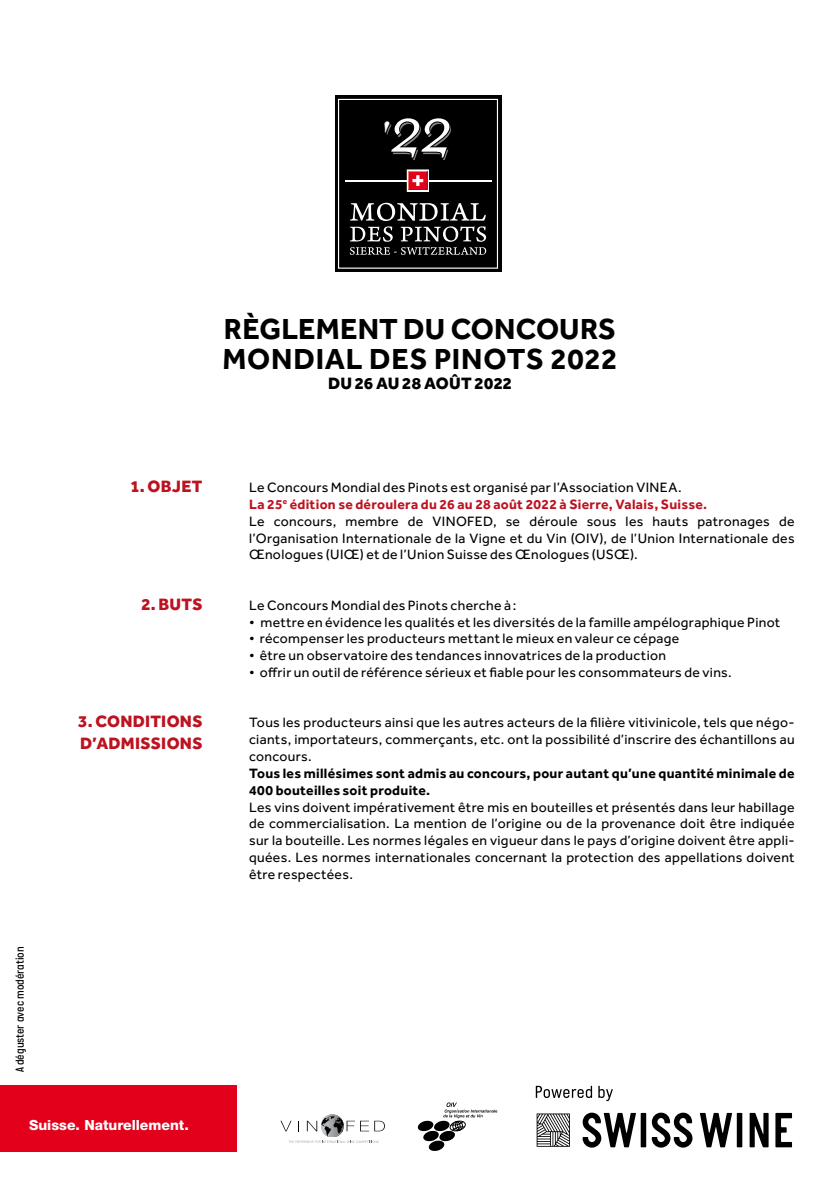
<style>
.page{position:relative;width:840px;height:1191px;background:#fff}
.page>*{position:absolute;margin:0;border:0;box-sizing:border-box;transform-origin:0 0}
.t1{font:italic 74px "Mrs Eaves";color:#fff}
.t2{font:700 30px/30px "Effra";letter-spacing:.01em;color:#000}
.t3{font:800 17px/21.6px "Effra";letter-spacing:.02em;color:#bd1220}
.t4{font:800 17px "Effra";letter-spacing:.01em;color:#000}
.t5{font:14px/16.8px "Effra";letter-spacing:.025em;color:#000;text-align:justify}
.t6{font:700 14px/16.8px "Effra";letter-spacing:.02em;color:#000}
.t7{font:800 14px "Helvetica Neue CE";color:#fff}
.t8{font:500 12px "Italian Plate No 1";color:#000}
.s1{font-size:49.6px}
.s2{font-weight:700;color:#bd1220}
</style>
<div class="page">
<div style="left:334px;top:96px;width:167px;height:176px;background:#000"></div>
<div style="left:338px;top:99px;width:159px;height:170px;border:1px solid #fff"></div>
<svg style="left:349px;top:203px;width:137px;height:52px"></svg>
<hr style="left:345px;top:180px;width:145px;height:1px;background:#fff">
<div style="left:406px;top:170px;width:22px;height:21px;border:1px solid #fff"></div>
<svg style="left:408px;top:171px;width:19px;height:19px"></svg>
<div style="left:0;top:1085px;width:236px;height:66px;background:#e2001a"></div>
<svg style="left:536px;top:1113px;width:33px;height:33px"></svg>
<svg style="left:582px;top:1112px;width:53px;height:35px"></svg>
<div style="left:640px;top:1113px;width:5px;height:34px;background:#000"></div>
<svg style="left:651px;top:1112px;width:41px;height:35px"></svg>
<svg style="left:699px;top:1113px;width:32px;height:34px"></svg>
<div style="left:736px;top:1113px;width:5px;height:34px;background:#000"></div>
<svg style="left:749px;top:1113px;width:19px;height:34px"></svg>
<svg style="left:775px;top:1113px;width:16px;height:34px"></svg>
<svg style="left:535px;top:1085px;width:56px;height:13px"></svg>
<svg style="left:598px;top:1085px;width:14px;height:16px"></svg>
<svg style="left:417px;top:1102px;width:80px;height:49px"></svg>
<svg style="left:280px;top:1114px;width:104px;height:29px"></svg>
<h1 class="t1" style="left:378px;top:90px;width:76px"><span class="s1">'</span>22</h1>
<h2 class="t2" style="left:222px;top:313px;width:396px">RÈGLEMENT DU CONCOURS<br>MONDIAL DES PINOTS 2022</h2>
<p class="t4" style="left:328px;top:373px;width:185px">DU 26 AU 28 AOÛT 2022</p>
<p class="t3" style="left:131px;top:475px;width:73px">1. OBJET</p>
<p class="t3" style="left:141px;top:593px;width:62px">2. BUTS</p>
<p class="t3" style="left:78px;top:710px;width:126px">3. CONDITIONS<br>D’ADMISSIONS</p>
<p class="t8" style="left:13px;top:1072px;width:127px;rotate:-90deg">A déguster avec modération</p>
<p class="t7" style="left:29px;top:1116px;width:161px">Suisse. Naturellement.</p>
<p class="t5" style="left:249px;top:479px;width:546px;text-align:left">Le Concours Mondial des Pinots est organisé par l’Association VINEA.<br><span class="s2">La 25</span><sup>e</sup> <span class="s2">édition se déroulera du 26 au 28 août 2022 à Sierre, Valais, Suisse.<br></span>Le concours, membre de VINOFED, se déroule sous les hauts patronages de l’Organisation Internationale de la Vigne et du Vin (OIV), de l’Union Internationale des Œnologues (UIŒ) et de l’Union Suisse des Œnologues (USŒ).</p>
<p class="t5" style="left:249px;top:596px;width:268px">Le Concours Mondial des Pinots cherche à:</p>
<p class="t5" style="left:249px;top:613px;width:532px">• mettre en évidence les qualités et les diversités de la famille ampélographique Pinot</p>
<p class="t5" style="left:249px;top:630px;width:431px">• récompenser les producteurs mettant le mieux en valeur ce cépage</p>
<p class="t5" style="left:249px;top:647px;width:418px">• être un observatoire des tendances innovatrices de la production</p>
<p class="t5" style="left:249px;top:664px;width:484px">• offrir un outil de référence sérieux et fiable pour les consommateurs de vins.</p>
<p class="t5" style="left:249px;top:714px;width:546px">Tous les producteurs ainsi que les autres acteurs de la filière vitivinicole, tels que négo&shy;ciants, importateurs, commerçants, etc. ont la possibilité d’inscrire des échantillons au concours.</p>
<p class="t6" style="left:249px;top:764px;width:546px">Tous les millésimes sont admis au concours, pour autant qu’une quantité minimale de<br>400 bouteilles soit produite.</p>
<p class="t5" style="left:249px;top:798px;width:546px">Les vins doivent impérativement être mis en bouteilles et présentés dans leur habillage de commercialisation. La mention de l’origine ou de la provenance doit être indiquée sur la bouteille. Les normes légales en vigueur dans le pays d’origine doivent être appli&shy;quées. Les normes internationales concernant la protection des appellations doivent être respectées.</p>
</div>
